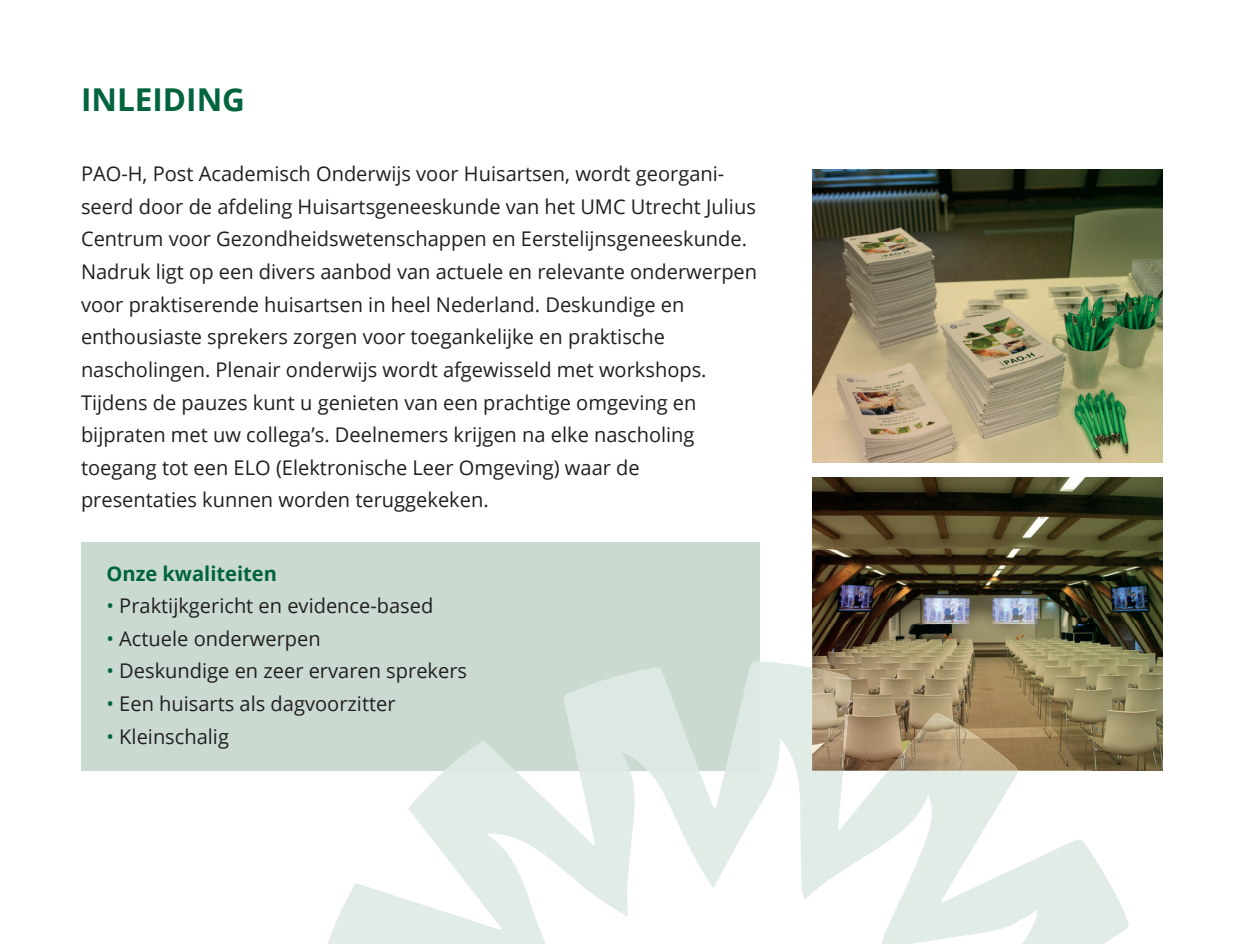
<style>
.page{position:relative;width:1244px;height:944px;background:#fff}
.page>*{position:absolute;margin:0;border:0;box-sizing:border-box;transform-origin:0 0}
.t1{font:700 31.5px "Open Sans";color:#00643d}
.t2{font:20.25px/32.6px "Open Sans";color:#231f20}
.t3{font:700 20.25px "Open Sans";color:#00643d}
.s1{color:#00643d}
</style>
<div class="page">
<div style="left:81px;top:542px;width:678px;height:229px;background:#cadad1"></div>
<img style="left:812px;top:170px;width:351px;height:293px">
<img style="left:812px;top:478px;width:280px;height:183px">
<img style="left:1092px;top:478px;width:71px;height:293px">
<svg style="left:328px;top:661px;width:801px;height:283px"></svg>
<svg style="left:444px;top:661px;width:315px;height:110px"></svg>
<img style="left:812px;top:668px;width:137px;height:51px">
<img style="left:812px;top:719px;width:205px;height:52px">
<h1 class="t1" style="left:81px;top:78px;width:166px">INLEIDING</h1>
<p class="t2" style="left:81px;top:157px;width:678px">PAO-H, Post Academisch Onderwijs voor Huisartsen, wordt georgani&shy;seerd door de afdeling Huisartsgeneeskunde van het UMC Utrecht Julius Centrum voor Gezondheidswetenschappen en Eerstelijnsgeneeskunde.<br>Nadruk ligt op een divers aanbod van actuele en relevante onder werpen voor praktiserende huisartsen in heel Nederland. Deskundige en enthousiaste sprekers zorgen voor toegankelijke en praktische nascholingen. Plenair onder wijs wordt afgewisseld met workshops.<br>Tijdens de pauzes kunt u genieten van een prachtige omgeving en bijpraten met uw collega’s. Deelnemers krijgen na elke nascholing toegang tot een ELO (Elektronische Leer Omgeving) waar de presentaties kunnen worden teruggekeken.</p>
<p class="t3" style="left:107px;top:559px;width:172px">Onze kwaliteiten</p>
<p class="t2" style="left:107px;top:589px;width:328px"><span class="s1">•</span> Praktijkgericht en evidence-based</p>
<p class="t2" style="left:107px;top:622px;width:216px"><span class="s1">•</span> Actuele onderwerpen</p>
<p class="t2" style="left:107px;top:654px;width:362px"><span class="s1">•</span> Deskundige en zeer ervaren sprekers</p>
<p class="t2" style="left:107px;top:687px;width:290px"><span class="s1">•</span> Een huisarts als dagvoorzitter</p>
<p class="t2" style="left:107px;top:720px;width:124px"><span class="s1">•</span> Kleinschalig</p>
</div>
